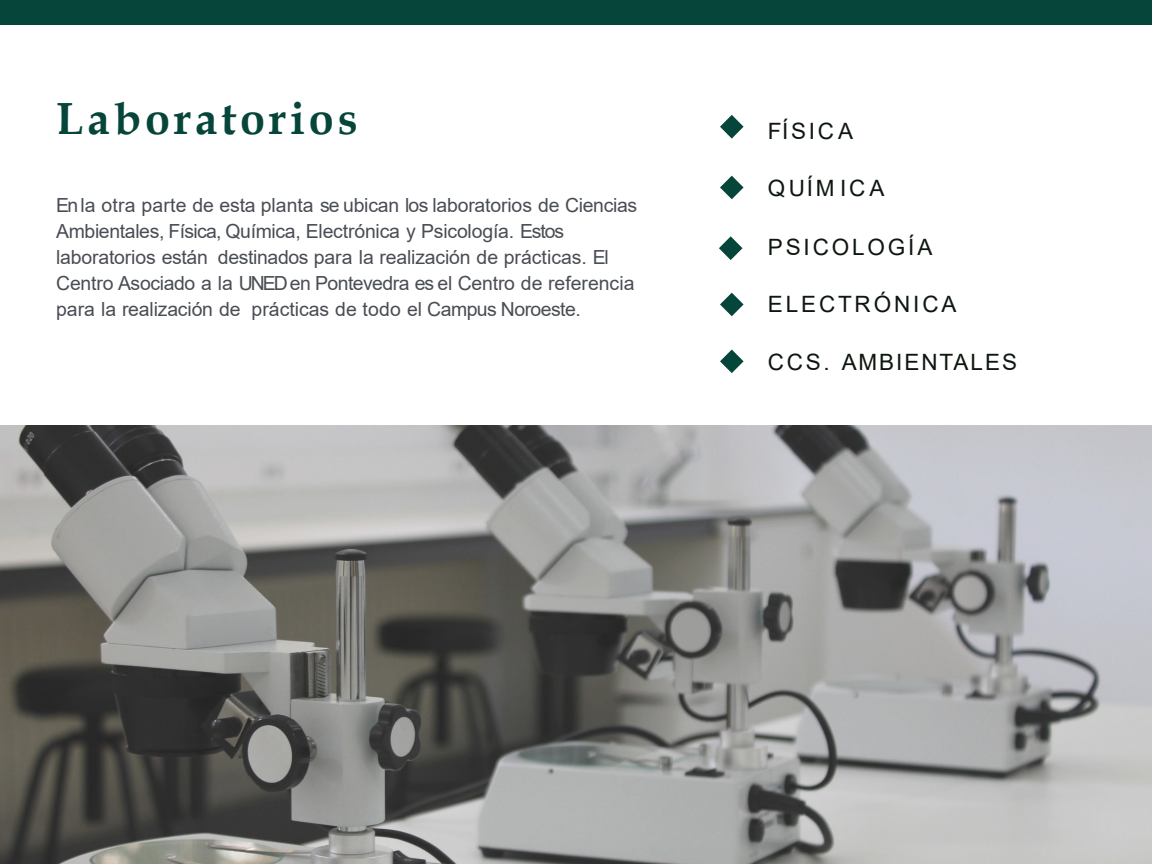
<style>
.page{position:relative;width:1152px;height:864px;background:#fff}
.page>*{position:absolute;margin:0;border:0;box-sizing:border-box;transform-origin:0 0}
.t1{font:700 45px "Book Antiqua";letter-spacing:.085em;color:#064539}
.t2{font:22.5px "Arial";letter-spacing:.125em;color:#0d1710}
.t3{font:22.5px "Arial";letter-spacing:.085em;color:#0d1710}
.t4{font:19.5px/26px "Arial";letter-spacing:-.01em;color:#494d54}
</style>
<div class="page">
<svg style="left:720px;top:115px;width:24px;height:24px"></svg>
<svg style="left:720px;top:176px;width:24px;height:23px"></svg>
<svg style="left:719px;top:236px;width:23px;height:24px"></svg>
<img style="left:0;top:425px;width:1152px;height:439px">
<svg style="left:720px;top:293px;width:24px;height:23px"></svg>
<div style="left:0;top:0;width:1152px;height:25px;background:#064539"></div>
<svg style="left:720px;top:350px;width:24px;height:23px"></svg>
<h1 class="t1" style="left:56px;top:88px;width:303px">Laboratorios</h1>
<p class="t4" style="left:56px;top:192px;width:583px">En la otra parte de esta planta se ubican los laboratorios de Ciencias Ambientales, Física, Química, Electrónica y Psicología. Estos laboratorios están destinados para la realización de prácticas. El Centro Asociado a la UNED en Pontevedra es el Centro de referencia para la realización de prácticas de todo el Campus Noroeste.</p>
<p class="t2" style="left:768px;top:115px;width:87px">FÍSICA</p>
<p class="t2" style="left:768px;top:173px;width:118px">QUÍMICA</p>
<p class="t2" style="left:768px;top:232px;width:166px">PSICOLOGÍA</p>
<p class="t2" style="left:768px;top:288px;width:190px">ELECTRÓNICA</p>
<p class="t3" style="left:768px;top:346px;width:251px">CCS. AMBIENTALES</p>
</div>
